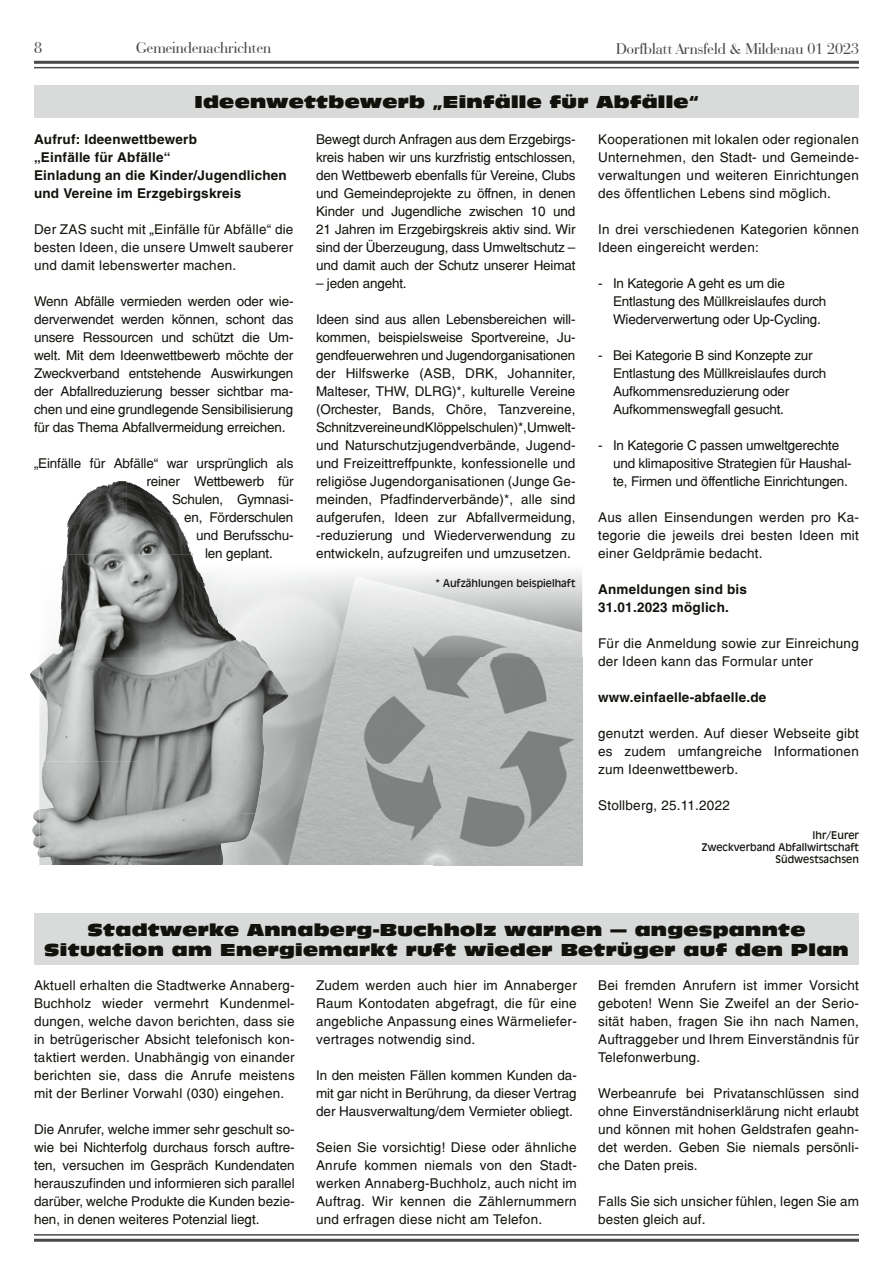
<style>
.page{position:relative;width:893px;height:1263px;background:#fff}
.page>*{position:absolute;margin:0;border:0;box-sizing:border-box;transform-origin:0 0}
.t1{font:16.5px "Bauer Bodoni BT";color:#484a48}
.t2{font:16.2px/19.5px "Incised 901 BT Nord";letter-spacing:.02em;color:#12120d;text-align:center}
.t3{font:13.5px/18px "Switzerland";letter-spacing:.005em;color:#12120d;text-align:justify}
.t4{font:13.5px/18px "Switzerland";letter-spacing:-.015em;color:#12120d}
.t5{font:700 13.5px/18px "Switzerland";letter-spacing:.015em;color:#12120d}
.t6{font:10.5px/12px "Incised 901 BT";color:#12120d;text-align:right}
</style>
<div class="page">
<hr style="left:34px;top:1239px;width:825px;height:3px;background:#484a48">
<hr style="left:34px;top:61px;width:825px;height:3px;background:#484a48">
<hr style="left:34px;top:1234px;width:825px;height:1px;background:#484a48">
<hr style="left:34px;top:67px;width:825px;height:1px;background:#484a48">
<img style="left:46px;top:582px;width:21px;height:76px">
<img style="left:241px;top:572px;width:341px;height:86px">
<img style="left:241px;top:658px;width:341px;height:207px">
<div style="left:34px;top:85px;width:825px;height:33px;background:#d9dada"></div>
<img style="left:67px;top:481px;width:104px;height:74px">
<img style="left:30px;top:666px;width:9px;height:23px">
<img style="left:32px;top:810px;width:7px;height:47px">
<img style="left:61px;top:555px;width:6px;height:27px">
<img style="left:140px;top:555px;width:101px;height:103px">
<img style="left:241px;top:640px;width:48px;height:173px">
<img style="left:39px;top:658px;width:202px;height:207px">
<img style="left:241px;top:813px;width:15px;height:28px">
<img style="left:171px;top:512px;width:22px;height:43px">
<img style="left:192px;top:555px;width:14px;height:31px">
<div style="left:34px;top:913px;width:825px;height:52px;background:#d9dada"></div>
<p class="t1" style="left:34px;top:38px;width:9px">8</p>
<p class="t1" style="left:136px;top:38px;width:137px">Gemeindenachrichten</p>
<p class="t1" style="left:616px;top:39px;width:244px">Dorfblatt Arnsfeld &amp; Mildenau 01 2023</p>
<p class="t2" style="left:194px;top:92px;width:506px">Ideenwettbewerb „Einfälle für Abfälle“</p>
<p class="t5" style="left:34px;top:130px;width:254px">Aufruf: Ideenwettbewerb<br>„Einfälle für Abfälle“<br>Einladung an die Kinder/Jugendlichen und Vereine im Erzgebirgskreis</p>
<p class="t3" style="left:34px;top:220px;width:261px">Der ZAS sucht mit „Einfälle für Abfälle“ die besten Ideen, die unsere Umwelt sauberer und damit lebenswerter machen.</p>
<p class="t3" style="left:34px;top:292px;width:261px">Wenn Abfälle vermieden werden oder wie&shy;derverwendet werden können, schont das unsere Ressourcen und schützt die Um&shy;welt. Mit dem Ideenwettbewerb möchte der Zweckverband entstehende Auswirkungen der Abfallreduzierung besser sichtbar ma&shy;chen und eine grundlegende Sensibilisierung für das Thema Abfallvermeidung erreichen.</p>
<p class="t4" style="left:34px;top:454px;width:261px">„Einfälle für Abfälle“ war ursprünglich als</p>
<p class="t4" style="left:147px;top:472px;width:148px">reiner Wettbewerb für</p>
<p class="t4" style="left:172px;top:490px;width:123px">Schulen, Gymnasi-</p>
<p class="t4" style="left:184px;top:508px;width:111px">en, Förderschulen</p>
<p class="t4" style="left:196px;top:526px;width:99px">und Berufsschu-</p>
<p class="t4" style="left:205px;top:544px;width:69px">len geplant.</p>
<p class="t3" style="left:316px;top:130px;width:261px">Bewegt durch Anfragen aus dem Erzgebirgs&shy;kreis haben wir uns kurzfristig entschlossen, den Wettbewerb ebenfalls für Vereine, Clubs und Gemeindeprojekte zu öffnen, in denen Kinder und Jugendliche zwischen 10 und 21 Jahren im Erzgebirgskreis aktiv sind. Wir sind der Überzeugung, dass Umweltschutz – und damit auch der Schutz unserer Heimat</p>
<p class="t4" style="left:316px;top:274px;width:92px">– jeden angeht.</p>
<p class="t3" style="left:316px;top:310px;width:261px">Ideen sind aus allen Lebensbereichen will&shy;kommen, beispielsweise Sportvereine, Ju&shy;gend feuerwehren und Jugendorganisationen der Hilfswerke (ASB, DRK, Johanniter, Malteser, THW, DLRG)*, kulturelle Vereine (Orchester, Bands, Chöre, Tanzvereine, Schnitzvereine und Klöppelschulen)*, Umwelt&shy;und Naturschutzjugendverbände, Jugend&shy;und Freizeittreffpunkte, konfessionelle und religiöse Jugendorganisationen (Junge Ge&shy;meinden, Pfadfinderverbände)*, alle sind aufgerufen, Ideen zur Abfallvermeidung, -reduzierung und Wiederverwendung zu entwickeln, aufzugreifen und umzusetzen.</p>
<p class="t6" style="left:435px;top:577px;width:142px">* Aufzählungen beispielhaft</p>
<p class="t3" style="left:598px;top:130px;width:262px">Kooperationen mit lokalen oder regionalen Unternehmen, den Stadt- und Gemeinde&shy;verwaltungen und weiteren Einrichtungen des öffentlichen Lebens sind möglich.</p>
<p class="t3" style="left:598px;top:220px;width:262px">In drei verschiedenen Kategorien können<br>Ideen eingereicht werden:</p>
<p class="t4" style="left:613px;top:274px;width:215px;text-indent:-15px">- In Kategorie A geht es um die<br>Entlastung des Müllkreislaufes durch<br>Wiederverwertung oder Up-Cycling.</p>
<p class="t4" style="left:613px;top:346px;width:215px;text-indent:-15px">- Bei Kategorie B sind Konzepte zur Entlastung des Müllkreislaufes durch Aufkommensreduzierung oder Aufkommenswegfall gesucht.</p>
<p class="t4" style="left:613px;top:436px;width:240px;text-indent:-15px">- In Kategorie C passen umweltgerechte und klimapositive Strategien für Haushal&shy;te, Firmen und öffentliche Einrichtungen.</p>
<p class="t3" style="left:598px;top:508px;width:262px">Aus allen Einsendungen werden pro Ka&shy;tegorie die jeweils drei besten Ideen mit einer Geldprämie bedacht.</p>
<p class="t5" style="left:598px;top:580px;width:150px">Anmeldungen sind bis<br>31.01.2023 möglich.</p>
<p class="t3" style="left:598px;top:634px;width:262px">Für die Anmeldung sowie zur Einreichung der Ideen kann das Formular unter</p>
<p class="t5" style="left:598px;top:688px;width:170px">www.einfaelle-abfaelle.de</p>
<p class="t3" style="left:598px;top:724px;width:262px">genutzt werden. Auf dieser Webseite gibt es zudem umfangreiche Informationen zum Ideenwettbewerb.</p>
<p class="t3" style="left:598px;top:796px;width:133px">Stollberg, 25.11.2022</p>
<p class="t6" style="left:702px;top:829px;width:159px">Ihr/Eurer<br>Zweckverband Abfallwirtschaft<br>Südwestsachsen</p>
<p class="t2" style="left:44px;top:920px;width:806px">Stadtwerke Annaberg-Buchholz warnen — angespannte<br>Situation am Energiemarkt ruft wieder Betrüger auf den Plan</p>
<p class="t3" style="left:34px;top:976px;width:262px">Aktuell erhalten die Stadtwerke Annaberg-Buchholz wieder vermehrt Kundenmel&shy;dungen, welche davon berichten, dass sie in betrügerischer Absicht telefonisch kon&shy;taktiert werden. Unabhängig von einander berichten sie, dass die Anrufe meistens mit der Berliner Vorwahl (030) eingehen.</p>
<p class="t3" style="left:34px;top:1120px;width:262px">Die Anrufer, welche immer sehr geschult so&shy;wie bei Nichterfolg durchaus forsch auftre&shy;ten, versuchen im Gespräch Kundendaten herauszufinden und informieren sich parallel darüber, welche Produkte die Kunden bezie&shy;hen, in denen weiteres Potenzial liegt.</p>
<p class="t3" style="left:316px;top:976px;width:262px">Zudem werden auch hier im Annaberger Raum Kontodaten abgefragt, die für eine angebliche Anpassung eines Wärmeliefer&shy;vertrages notwendig sind.</p>
<p class="t3" style="left:316px;top:1066px;width:262px">In den meisten Fällen kommen Kunden da&shy;mit gar nicht in Berührung, da dieser Vertrag der Hausverwaltung/dem Vermieter obliegt.</p>
<p class="t3" style="left:316px;top:1138px;width:262px">Seien Sie vorsichtig! Diese oder ähnliche Anrufe kommen niemals von den Stadt&shy;werken Annaberg-Buchholz, auch nicht im Auftrag. Wir kennen die Zählernummern und erfragen diese nicht am Telefon.</p>
<p class="t3" style="left:598px;top:976px;width:262px">Bei fremden Anrufern ist immer Vorsicht geboten! Wenn Sie Zweifel an der Serio&shy;sität haben, fragen Sie ihn nach Namen, Auftraggeber und Ihrem Einverständnis für Telefonwerbung.</p>
<p class="t3" style="left:598px;top:1084px;width:262px">Werbeanrufe bei Privatanschlüssen sind ohne Einverständniserklärung nicht erlaubt und können mit hohen Geldstrafen geahn&shy;det werden. Geben Sie niemals persönli&shy;che Daten preis.</p>
<p class="t3" style="left:598px;top:1192px;width:262px">Falls Sie sich unsicher fühlen, legen Sie am besten gleich auf.</p>
</div>
